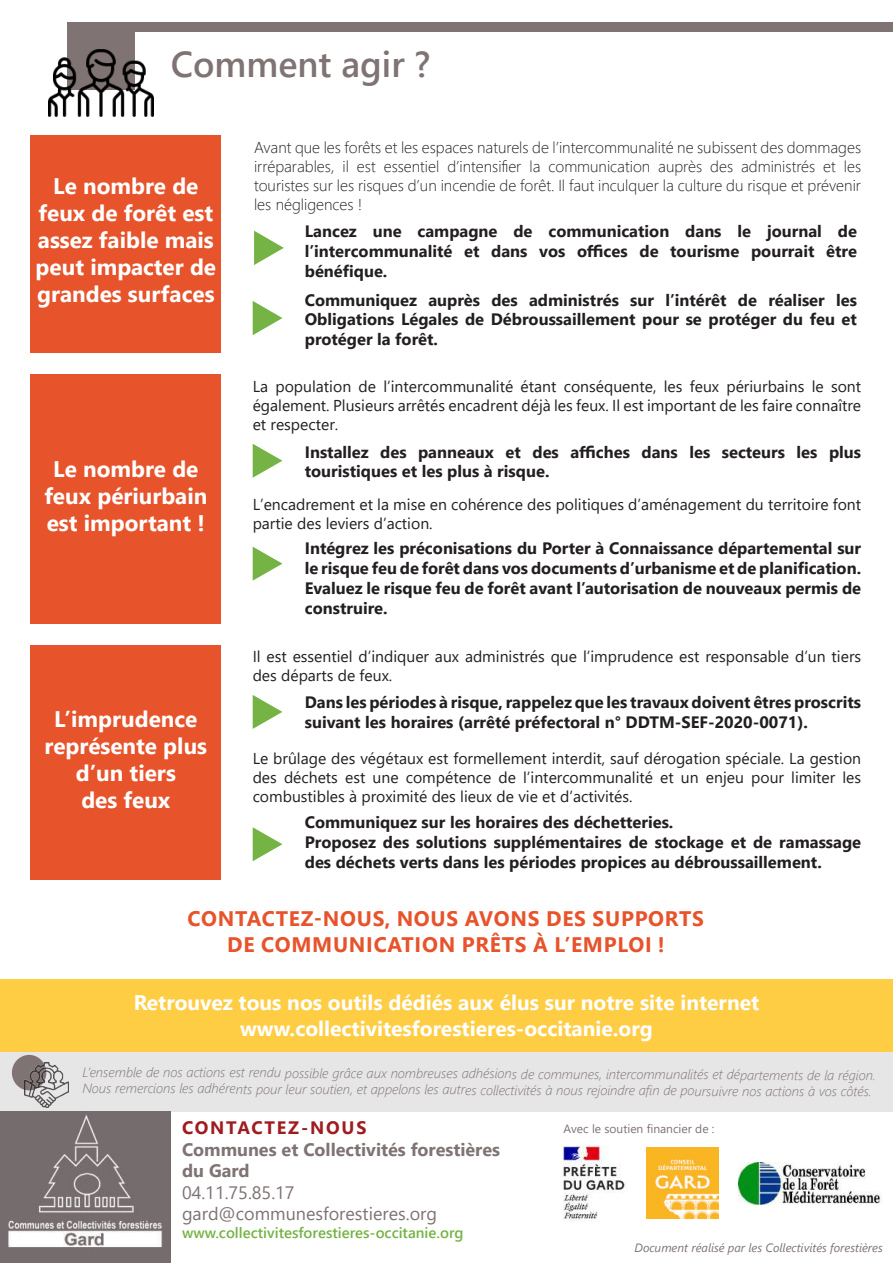
<style>
.page{position:relative;width:893px;height:1263px;background:#fff}
.page>*{position:absolute;margin:0;border:0;box-sizing:border-box;transform-origin:0 0}
.t1{font:600 36px "Segoe UI";color:#7f7373}
.t2{font:700 22.5px/27px "Segoe UI";color:#fff;text-align:center}
.t3{font:700 21px/25.2px "Segoe UI";color:#fff;text-align:center}
.t4{font:700 21px/25.2px "Segoe UI";letter-spacing:.035em;color:#e7532b;text-align:center}
.t5{font:18px/21.6px "Segoe UI";color:#7f7373}
.t6{font:700 18px/21.6px "Segoe UI";color:#7f7373}
.t7{font:700 18px "Segoe UI";color:#9e1c20}
.t8{font:700 16.5px/19.8px "Segoe UI";color:#231f20;text-align:justify}
.t9{font:15.75px/18.9px "Segoe UI";color:#231f20;text-align:justify}
.t10{font:300 15.75px/18.9px "Segoe UI";color:#231f20;text-align:justify}
.t11{font:600 15px "Segoe UI";color:#74b344}
.t12{font:italic 300 13.5px/16.2px "Segoe UI";letter-spacing:-.005em;color:#7f7373}
.t13{font:italic 12px "Segoe UI";color:#7f7373}
.t14{font:12px "Segoe UI";color:#7f7373}
</style>
<div class="page">
<div style="left:68px;top:23px;width:67px;height:67px;background:#7f7373"></div>
<div style="left:31px;top:136px;width:190px;height:217px;background:#e7532b"></div>
<div style="left:31px;top:374px;width:190px;height:250px;background:#e7532b"></div>
<div style="left:31px;top:645px;width:190px;height:235px;background:#e7532b"></div>
<div style="left:0;top:979px;width:893px;height:73px;background:#ffcd44"></div>
<svg style="left:254px;top:231px;width:30px;height:34px"></svg>
<svg style="left:253px;top:444px;width:29px;height:34px"></svg>
<svg style="left:253px;top:547px;width:29px;height:34px"></svg>
<svg style="left:253px;top:827px;width:29px;height:34px"></svg>
<svg style="left:253px;top:695px;width:29px;height:34px"></svg>
<div style="left:94px;top:23px;width:799px;height:9px;background:#7f7373"></div>
<img style="left:49px;top:31px;width:105px;height:105px">
<div style="left:0;top:1052px;width:893px;height:59px;background:#e6e6e6"></div>
<div style="left:13px;top:1056px;width:33px;height:34px;background:#7f7373;border-radius:50%"></div>
<div style="left:12px;top:1055px;width:34px;height:35px;border:2px solid #7f7373;border-radius:50%"></div>
<img style="left:24px;top:1063px;width:45px;height:44px">
<img style="left:0;top:1111px;width:170px;height:151px">
<svg style="left:253px;top:301px;width:29px;height:34px"></svg>
<img style="left:562px;top:1145px;width:63px;height:76px">
<img style="left:647px;top:1147px;width:71px;height:72px">
<img style="left:738px;top:1162px;width:143px;height:42px">
<h1 class="t1" style="left:171px;top:31px;width:261px">Comment agir ?</h1>
<h2 class="t2" style="left:36px;top:171px;width:182px">Le nombre de feux de forêt est assez faible mais peut impacter de grandes surfaces</h2>
<h2 class="t2" style="left:44px;top:454px;width:165px">Le nombre de feux périurbain est important !</h2>
<h2 class="t2" style="left:45px;top:703px;width:164px">L’imprudence représente plus d’un tiers<br>des feux</h2>
<p class="t10" style="left:254px;top:136px;width:609px">Avant que les forêts et les espaces naturels de l’intercommunalité ne subissent des dommages irréparables, il est essentiel d’intensifier la communication auprès des administrés et les touristes sur les risques d’un incendie de forêt. Il faut inculquer la culture du risque et prévenir les négligences !</p>
<p class="t8" style="left:305px;top:220px;width:554px">Lancez une campagne de communication dans le journal de l’intercommunalité et dans vos offices de tourisme pourrait être bénéfique.</p>
<p class="t8" style="left:305px;top:288px;width:554px">Communiquez auprès des administrés sur l’intérêt de réaliser les Obligations Légales de Débroussaillement pour se protéger du feu et protéger la forêt.</p>
<p class="t9" style="left:253px;top:376px;width:610px">La population de l’intercommunalité étant conséquente, les feux périurbains le sont également. Plusieurs arrêtés encadrent déjà les feux. Il est important de les faire connaître et respecter.</p>
<p class="t8" style="left:305px;top:441px;width:558px">Installez des panneaux et des affiches dans les secteurs les plus touristiques et les plus à risque.</p>
<p class="t9" style="left:253px;top:494px;width:610px">L’encadrement et la mise en cohérence des politiques d’aménagement du territoire font partie des leviers d’action.</p>
<p class="t8" style="left:305px;top:537px;width:558px">I ntégrez les préconisations du Porter à Connaissance départemental sur le risque feu de forêt dans vos documents d’urbanisme et de planification.<br>Evaluez le risque feu de forêt avant l’autorisation de nouveaux permis de construire.</p>
<p class="t9" style="left:253px;top:646px;width:610px">Il est essentiel d’indiquer aux administrés que l’imprudence est responsable d’un tiers des départs de feux.</p>
<p class="t8" style="left:305px;top:691px;width:558px">Dans les périodes à risque, rappelez que les travaux doivent êtres proscrits suivant les horaires (arrêté préfectoral n° DDTM</p>
<p class="t8" style="left:675px;top:711px;width:135px">-SEF-2020-0071).</p>
<p class="t9" style="left:253px;top:747px;width:610px">Le brûlage des végétaux est formellement interdit, sauf dérogation spéciale. La gestion des déchets est une compétence de l’intercommunalité et un enjeu pour limiter les combustibles à proximité des lieux de vie et d’activités.</p>
<p class="t8" style="left:305px;top:811px;width:558px;text-align:left">Communiquez sur les horaires des déchetteries.<br>Proposez des solutions supplémentaires de stockage et de ramassage des déchets verts dans les périodes propices au débroussaillement.</p>
<p class="t4" style="left:188px;top:905px;width:518px">Contactez-nous, nous avons des supports de communication prêts à l’emploi !</p>
<p class="t3" style="left:134px;top:988px;width:627px">Retrouvez tous nos outils dédiés aux élus sur notre site internet www.collectivitesforestieres-occitanie.org</p>
<p class="t12" style="left:82px;top:1063px;width:795px">L’ensemble de nos actions est rendu possible grâce aux nombreuses adhésions de communes, intercommunalités et départements de la région.<br>Nous remercions les adhérents pour leur soutien, et appelons les autres collectivités à nous rejoindre afin de poursuivre nos actions à vos côtés.</p>
<p class="t7" style="left:182px;top:1110px;width:14px">CONTACTE</p>
<p class="t7" style="left:288px;top:1110px;width:37px">Z-NOUS</p>
<p class="t6" style="left:182px;top:1137px;width:319px">Communes et Collectivités forestières du Gard</p>
<p class="t5" style="left:182px;top:1180px;width:257px">04.11.75.85.17 gard@communesforestieres.org</p>
<p class="t11" style="left:182px;top:1219px;width:283px">www.collectivitesforestieres-occitanie.org</p>
<p class="t13" style="left:634px;top:1236px;width:250px">Document réalisé par les Collectivités forestières</p>
<p class="t14" style="left:564px;top:1117px;width:152px">Avec le soutien financier de :</p>
</div>
